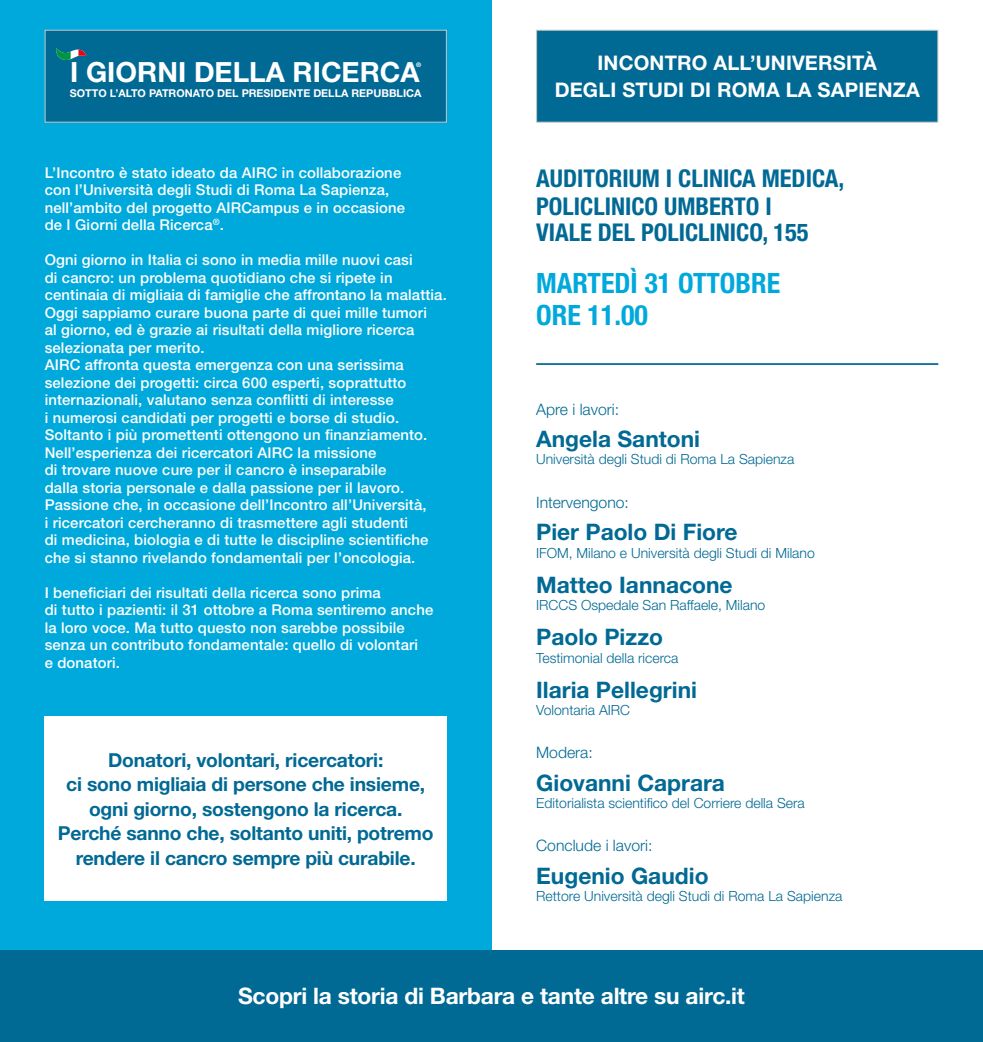
<style>
.page{position:relative;width:983px;height:1042px;background:#fff}
.page>*{position:absolute;margin:0;border:0;box-sizing:border-box;transform-origin:0 0}
.t1{font:700 condensed 28px/31.5px "Helvetica Neue LT Std";color:#00a9db}
.t2{font:700 27.82px "Helvetica Neue LT Std";color:#fff}
.t3{font:700 condensed 24.5px/27.1px "Helvetica Neue LT Std";color:#006994}
.t4{font:700 22.75px "Helvetica Neue LT Std";color:#006994}
.t5{font:700 22.75px "Helvetica Neue LT Std";letter-spacing:-.01em;color:#fff}
.t6{font:700 20.12px/26.9px "Helvetica Neue LT Std";letter-spacing:.01em;color:#fff;text-align:center}
.t7{font:700 19.25px/24.5px "Helvetica Neue LT Std";letter-spacing:-.01em;color:#006994;text-align:center}
.t8{font:300 15.75px "Helvetica Neue LT Std";color:#006994}
.t9{font:500 14.88px/17.5px "Helvetica Neue LT Std";letter-spacing:.01em;color:#fff}
.t10{font:300 14px "Helvetica Neue LT Std";color:#006994}
.t11{font:700 10.85px "Helvetica Neue LT Std";color:#fff}
.t12{font:700 6.3px "Helvetica Neue LT Std";color:#fff}
</style>
<div class="page">
<div style="left:0;top:0;width:491px;height:950px;background:#00a9db"></div>
<div style="left:0;top:950px;width:982px;height:92px;background:#006994"></div>
<div style="left:536px;top:30px;width:402px;height:93px;background:#006994;border:1px solid #c6c6c6"></div>
<hr style="left:536px;top:363px;width:402px;height:2px;background:#006994">
<div style="left:45px;top:716px;width:401px;height:185px;background:#fff"></div>
<div style="left:45px;top:30px;width:401px;height:93px;background:#006994;border:1px solid #c6c6c6"></div>
<svg style="left:56px;top:48px;width:30px;height:12px"></svg>
<h2 class="t2" style="left:70px;top:55px;width:351px">I GIORNI DELLA RICERCA</h2>
<p class="t12" style="left:416px;top:61px;width:7px">®</p>
<p class="t11" style="left:70px;top:86px;width:353px">SOTTO L’ALTO PATRONATO DEL PRESIDENTE DELLA REPUBBLICA</p>
<p class="t9" style="left:45px;top:164px;width:362px">L’Incontro è stato ideato da AIRC in collaborazione con l’Università degli Studi di Roma La Sapienza, nell’ambito del progetto AIRCampus e in occasione de I Giorni della Ricerca<sup>®</sup>.</p>
<p class="t9" style="left:45px;top:251px;width:403px">Ogni giorno in Italia ci sono in media mille nuovi casi<br>di cancro: un problema quotidiano che si ripete in centinaia di migliaia di famiglie che affrontano la malattia.<br>Oggi sappiamo curare buona parte di quei mille tumori<br>al giorno, ed è grazie ai risultati della migliore ricerca selezionata per merito.<br>AIRC affronta questa emergenza con una serissima selezione dei progetti: circa 600 esperti, soprattutto internazionali, valutano senza conflitti di interesse<br>i numerosi candidati per progetti e borse di studio.<br>Soltanto i più promettenti ottengono un finanziamento.<br>Nell’esperienza dei ricercatori AIRC la missione<br>di trovare nuove cure per il cancro è inseparabile<br>dalla storia personale e dalla passione per il lavoro.<br>Passione che, in occasione dell’Incontro all’Università,<br>i ricercatori cercheranno di trasmettere agli studenti<br>di medicina, biologia e di tutte le discipline scientifiche che si stanno rivelando fondamentali per l’oncologia.</p>
<p class="t9" style="left:45px;top:584px;width:390px">I beneficiari dei risultati della ricerca sono prima<br>di tutto i pazienti: il 31 ottobre a Roma sentiremo anche la loro voce. Ma tutto questo non sarebbe possibile senza un contributo fondamentale: quello di volontari<br>e donatori.</p>
<p class="t7" style="left:58px;top:747px;width:377px">Donatori, volontari, ricercatori:<br>ci sono migliaia di persone che insieme, ogni giorno, sostengono la ricerca.<br>Perché sanno che, soltanto uniti, potremo rendere il cancro sempre più curabile.</p>
<h3 class="t6" style="left:554px;top:49px;width:366px">INCONTRO ALL’UNIVERSITÀ<br>DEGLI STUDI DI ROMA LA SAPIENZA</h3>
<h3 class="t3" style="left:536px;top:164px;width:309px">AUDITORIUM I CLINICA MEDICA,<br>POLICLINICO UMBERTO I<br>VIALE DEL POLICLINICO, 155</h3>
<h1 class="t1" style="left:536px;top:267px;width:245px">MARTEDÌ 31 OTTOBRE<br>ORE 11.00</h1>
<p class="t8" style="left:536px;top:399px;width:84px">Apre i lavori:</p>
<h3 class="t4" style="left:536px;top:425px;width:165px">Angela Santoni</h3>
<p class="t10" style="left:536px;top:451px;width:260px">Università degli Studi di Roma La Sapienza</p>
<p class="t8" style="left:536px;top:492px;width:94px">Intervengono:</p>
<h3 class="t4" style="left:536px;top:518px;width:203px">Pier Paolo Di Fiore</h3>
<p class="t10" style="left:536px;top:544px;width:280px">IFOM, Milano e Università degli Studi di Milano</p>
<h3 class="t4" style="left:536px;top:570px;width:198px">Matteo Iannacone</h3>
<p class="t10" style="left:536px;top:596px;width:231px">IRCCS Ospedale San Raffaele, Milano</p>
<h3 class="t4" style="left:536px;top:623px;width:128px">Paolo Pizzo</h3>
<p class="t10" style="left:536px;top:649px;width:144px">Testimonial della ricerca</p>
<h3 class="t4" style="left:536px;top:675px;width:162px">Ilaria Pellegrini</h3>
<p class="t10" style="left:536px;top:701px;width:95px">Volontaria AIRC</p>
<p class="t8" style="left:536px;top:743px;width:58px">Modera:</p>
<h3 class="t4" style="left:536px;top:768px;width:190px">Giovanni Caprara</h3>
<p class="t10" style="left:536px;top:794px;width:270px">Editorialista scientifico del Corriere della Sera</p>
<p class="t8" style="left:536px;top:836px;width:118px">Conclude i lavori:</p>
<h3 class="t4" style="left:536px;top:861px;width:174px">Eugenio Gaudio</h3>
<p class="t10" style="left:536px;top:887px;width:308px">Rettore Università degli Studi di Roma La Sapienza</p>
<h3 class="t5" style="left:238px;top:982px;width:508px">Scopri la storia di Barbara e tante altre su airc.it</h3>
</div>
